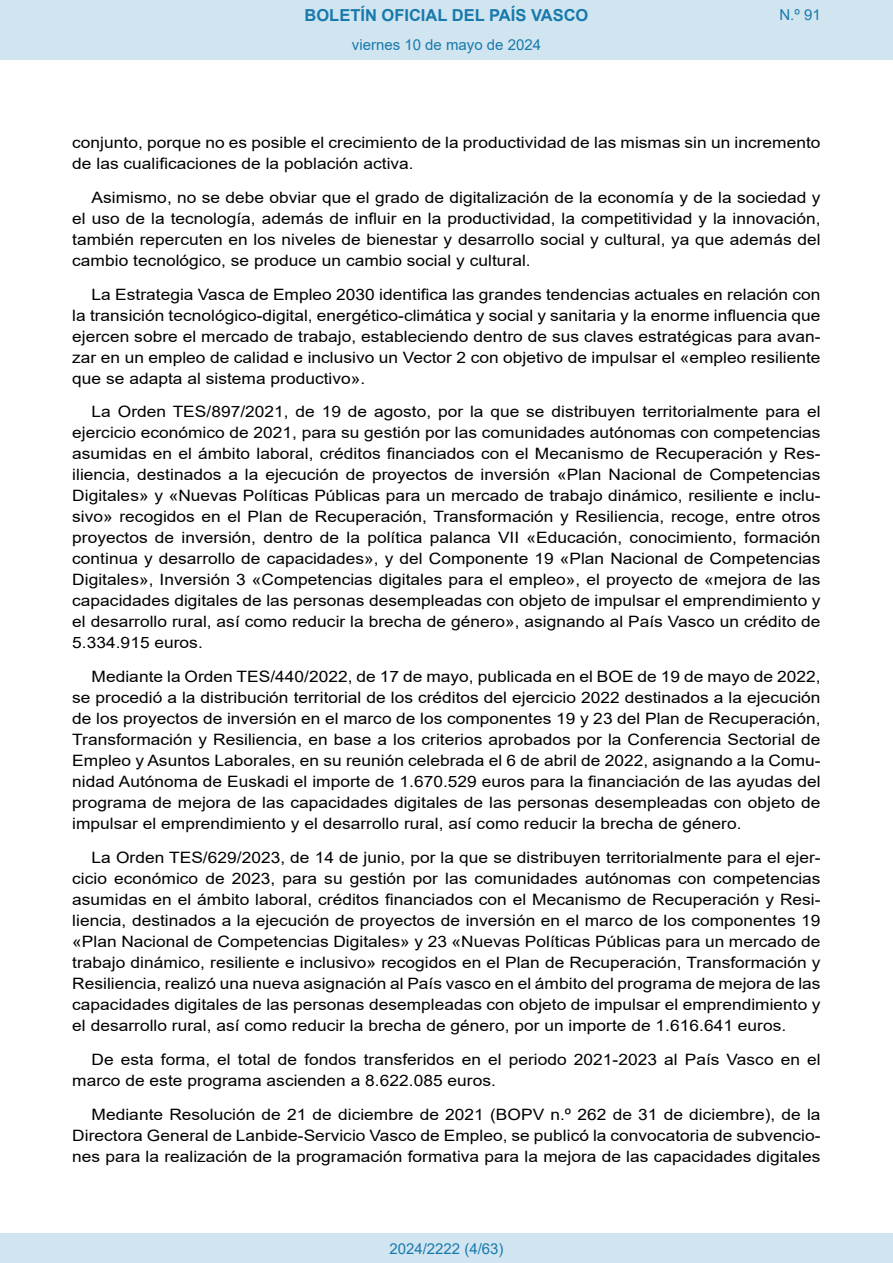
<style>
.page{position:relative;width:893px;height:1263px;background:#fff}
.page>*{position:absolute;margin:0;border:0;box-sizing:border-box;transform-origin:0 0}
.t1{font:700 16.5px "Arial";color:#1879ad}
.BOPVDetalle{font:15.6px/21px "Arial";color:#000;text-align:justify;scale:1.11 1}
.Paginacion_Centro{font:15px "Arial";color:#1879ad}
</style>
<div class="page">
<div style="left:0;top:0;width:893px;height:60px;background:#d0e5f0"></div>
<div style="left:0;top:1233px;width:893px;height:30px;background:#d0e5f0"></div>
<p class="t1" style="left:305px;top:3px;width:285px">BOLETÍN OFICIAL DEL PAÍS VASCO</p>
<p class="Paginacion_Centro" style="left:352px;top:35px;width:191px">viernes 10 de mayo de 2024</p>
<p class="Paginacion_Centro" style="left:779px;top:5px;width:43px">N.º 91</p>
<p class="BOPVDetalle" style="left:72px;top:132px;width:676px">conjunto, porque no es posible el crecimiento de la productividad de las mismas sin un incremento de las cualificaciones de la población activa.</p>
<p class="BOPVDetalle" style="left:72px;top:187px;width:676px;text-indent:19px">Asimismo, no se debe obviar que el grado de digitalización de la economía y de la sociedad y el uso de la tecnología, además de influir en la productividad, la competitividad y la innovación, también repercuten en los niveles de bienestar y desarrollo social y cultural, ya que además del cambio tecnológico, se produce un cambio social y cultural.</p>
<p class="BOPVDetalle" style="left:72px;top:284px;width:676px;text-indent:19px">La Estrategia Vasca de Empleo 2030 identifica las grandes tendencias actuales en relación con la transición tecnológico-digital, energético-climática y social y sanitaria y la enorme influencia que ejercen sobre el mercado de trabajo, estableciendo dentro de sus claves estratégicas para avan&shy;zar en un empleo de calidad e inclusivo un Vector 2 con objetivo de impulsar el «empleo resiliente que se adapta al sistema productivo».</p>
<p class="BOPVDetalle" style="left:72px;top:401px;width:676px;text-indent:19px">La Orden TES/897/2021, de 19 de agosto, por la que se distribuyen territorialmente para el ejercicio económico de 2021, para su gestión por las comunidades autónomas con competencias asumidas en el ámbito laboral, créditos financiados con el Mecanismo de Recuperación y Res&shy;iliencia, destinados a la ejecución de proyectos de inversión «Plan Nacional de Competencias Digitales» y «Nuevas Políticas Públicas para un mercado de trabajo dinámico, resiliente e inclu&shy;sivo» recogidos en el Plan de Recuperación, Transformación y Resiliencia, recoge, entre otros proyectos de inversión, dentro de la política palanca VII «Educación, conocimiento, formación continua y desarrollo de capacidades», y del Componente 19 «Plan Nacional de Competencias Digitales», Inversión 3 «Competencias digitales para el empleo», el proyecto de «mejora de las capacidades digitales de las personas desempleadas con objeto de impulsar el emprendimiento y el desarrollo rural, así como reducir la brecha de género», asignando al País Vasco un crédito de 5.334.915 euros.</p>
<p class="BOPVDetalle" style="left:72px;top:666px;width:676px;text-indent:19px">Mediante la Orden TES/440/2022, de 17 de mayo, publicada en el BOE de 19 de mayo de 2022, se procedió a la distribución territorial de los créditos del ejercicio 2022 destinados a la ejecución de los proyectos de inversión en el marco de los componentes 19 y 23 del Plan de Recuperación, Transformación y Resiliencia, en base a los criterios aprobados por la Conferencia Sectorial de Empleo y Asuntos Laborales, en su reunión celebrada el 6 de abril de 2022, asignando a la Comu&shy;nidad Autónoma de Euskadi el importe de 1.670.529 euros para la financiación de las ayudas del programa de mejora de las capacidades digitales de las personas desempleadas con objeto de impulsar el emprendimiento y el desarrollo rural, así como reducir la brecha de género.</p>
<p class="BOPVDetalle" style="left:72px;top:847px;width:676px;text-indent:19px">La Orden TES/629/2023, de 14 de junio, por la que se distribuyen territorialmente para el ejer&shy;cicio económico de 2023, para su gestión por las comunidades autónomas con competencias asumidas en el ámbito laboral, créditos financiados con el Mecanismo de Recuperación y Resi&shy;liencia, destinados a la ejecución de proyectos de inversión en el marco de los componentes 19 «Plan Nacional de Competencias Digitales» y 23 «Nuevas Políticas Públicas para un mercado de trabajo dinámico, resiliente e inclusivo» recogidos en el Plan de Recuperación, Transformación y Resiliencia, realizó una nueva asignación al País vasco en el ámbito del programa de mejora de las capacidades digitales de las personas desempleadas con objeto de impulsar el emprendimiento y el desarrollo rural, así como reducir la brecha de género, por un importe de 1.616.641 euros.</p>
<p class="BOPVDetalle" style="left:72px;top:1049px;width:676px;text-indent:19px">De esta forma, el total de fondos transferidos en el periodo 2021-2023 al País Vasco en el marco de este programa ascienden a 8.622.085 euros.</p>
<p class="BOPVDetalle" style="left:72px;top:1103px;width:676px;text-indent:19px">Mediante Resolución de 21 de diciembre de 2021 (BOPV n.º 262 de 31 de diciembre), de la Directora General de Lanbide-Servicio Vasco de Empleo, se publicó la convocatoria de subvencio&shy;nes para la realización de la programación formativa para la mejora de las capacidades digitales</p>
<p class="Paginacion_Centro" style="left:389px;top:1238px;width:116px">2024/2222 (4/63)</p>
</div>
